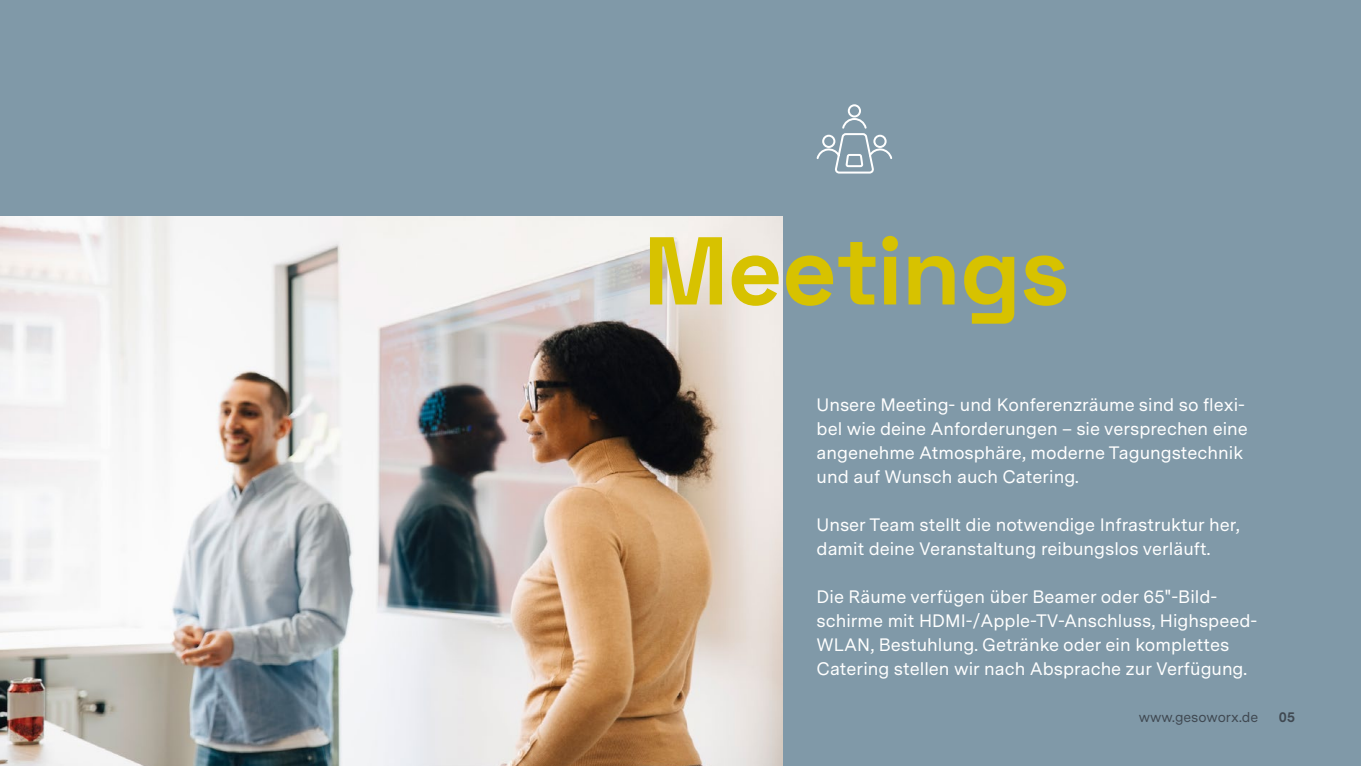
<style>
.page{position:relative;width:1361px;height:766px;background:#fff}
.page>*{position:absolute;margin:0;border:0;box-sizing:border-box;transform-origin:0 0}
.t1{font:700 96px "Space Grotesk";letter-spacing:-.01em;color:#d7c200}
.t2{font:18px/24px "Messina Sans";color:#fff}
.t3{font:14px "Messina Sans";color:#404952}
.t4{font:700 14px "Messina Sans";color:#404952}
</style>
<div class="page">
<div style="left:0;top:0;width:1361px;height:765px;background:#8099a8"></div>
<img style="left:0;top:217px;width:782px;height:548px">
<svg style="left:816px;top:104px;width:76px;height:70px"></svg>
<h1 class="t1" style="left:643px;top:195px;width:428px">Meetings</h1>
<p class="t2" style="left:816px;top:392px;width:433px">Unsere Meeting- und Konferenzräume sind so flexi&shy;bel wie deine Anforderungen – sie versprechen eine angenehme Atmosphäre, moderne Tagungstechnik und auf Wunsch auch Catering.</p>
<p class="t2" style="left:816px;top:512px;width:425px">Unser Team stellt die notwendige Infrastruktur her, damit deine Veranstaltung reibungslos verläuft.</p>
<p class="t2" style="left:816px;top:584px;width:442px">Die Räume verfügen über Beamer oder 65"-Bild&shy;schirme mit HDMI-/Apple-TV-Anschluss, Highspeed-WLAN, Bestuhlung. Getränke oder ein komplettes Catering stellen wir nach Absprache zur Verfügung.</p>
<p class="t3" style="left:1138px;top:706px;width:121px">www.gesoworx.de</p>
<p class="t4" style="left:1278px;top:706px;width:18px">05</p>
</div>
